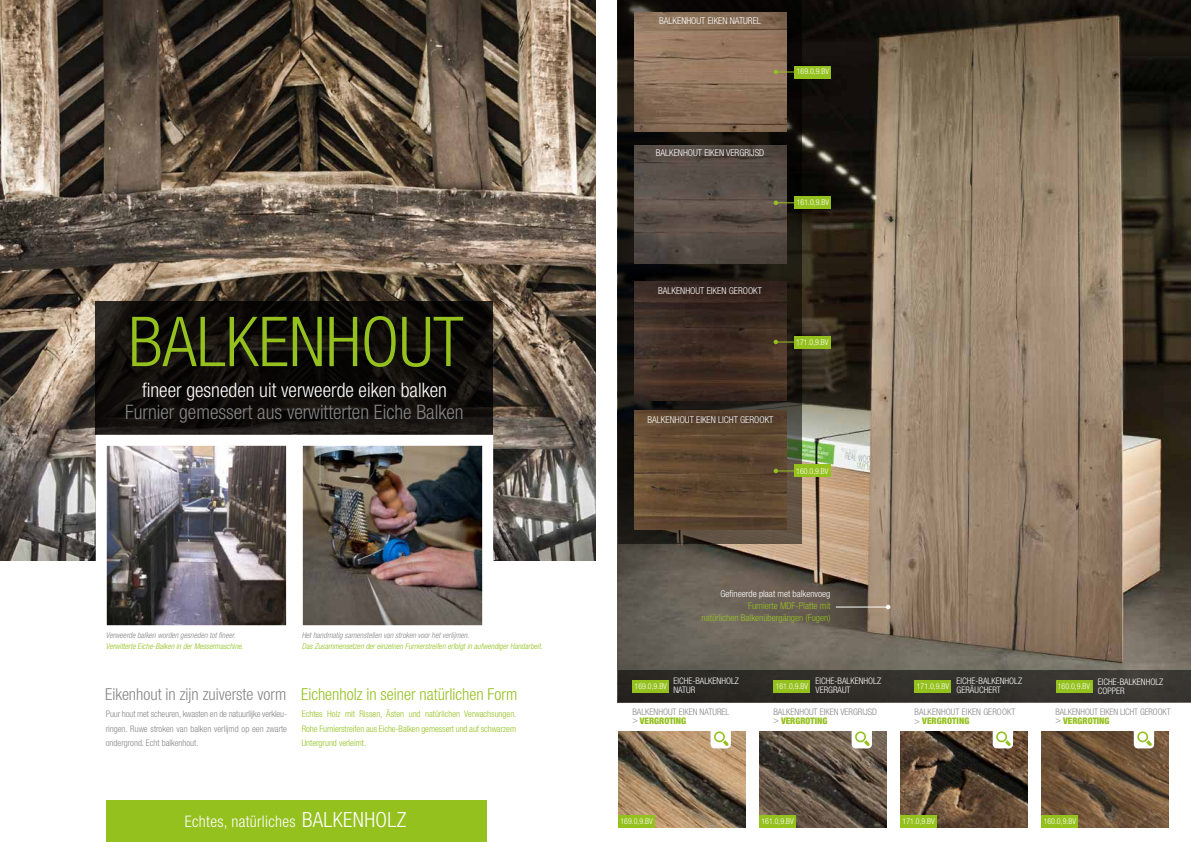
<style>
.page{position:relative;width:1191px;height:842px;background:#fff}
.page>*{position:absolute;margin:0;border:0;box-sizing:border-box;transform-origin:0 0}
.t1{font:300 condensed 69px "Helvetica Neue LT Std";color:#95c11f}
.t2{font:300 condensed 20px "Helvetica Neue LT Std";color:#878686}
.t3{font:300 condensed 20px "Helvetica Neue LT Std";color:#fff}
.t4{font:300 condensed 16.5px "Helvetica Neue LT Std";color:#95c11f}
.t5{font:300 condensed 15.9px "Helvetica Neue LT Std";letter-spacing:.02em;color:#fff}
.t6{font:300 condensed 9.4px "Helvetica Neue LT Std";color:#fff}
.t7{font:300 condensed 9.4px/11.3px "Helvetica Neue LT Std";color:#95c11f;text-align:right}
.t8{font:300 condensed 9px/14.6px "Helvetica Neue LT Std";color:#878686;text-align:justify}
.t9{font:300 condensed 9px/14.6px "Helvetica Neue LT Std";letter-spacing:-.005em;color:#95c11f;text-align:justify}
.t10{font:300 condensed 9px/9px "Helvetica Neue LT Std";color:#fff}
.t11{font:900 condensed 9px "Helvetica Neue";color:#95c11f}
.t12{font:300 condensed 8px "Helvetica Neue LT Std";color:#fff}
.t13{font:italic 300 condensed 8px "Helvetica Neue LT Std";color:#95c11f}
.t14{font:italic 300 condensed 8px "Helvetica Neue LT Std";color:#878686}
.s1{color:#878686}
.s2{font-size:20.9px}
.s3{font-family:"Helvetica Neue LT Std";font-weight:300;color:#878686}
</style>
<div class="page">
<img style="left:1041px;top:731px;width:127px;height:97px">
<div style="left:1041px;top:816px;width:37px;height:12px;background:#95c11f"></div>
<div style="left:1133px;top:724px;width:21px;height:24px;background:#fff;border-radius:4px"></div>
<svg style="left:1137px;top:731px;width:14px;height:15px"></svg>
<img style="left:618px;top:731px;width:127px;height:97px">
<div style="left:618px;top:816px;width:37px;height:12px;background:#95c11f"></div>
<img style="left:759px;top:731px;width:127px;height:97px">
<div style="left:759px;top:816px;width:37px;height:12px;background:#95c11f"></div>
<img style="left:900px;top:731px;width:127px;height:97px">
<div style="left:900px;top:816px;width:37px;height:12px;background:#95c11f"></div>
<div style="left:710px;top:724px;width:21px;height:24px;background:#fff;border-radius:4px"></div>
<svg style="left:714px;top:731px;width:14px;height:15px"></svg>
<div style="left:851px;top:724px;width:21px;height:24px;background:#fff;border-radius:4px"></div>
<svg style="left:855px;top:731px;width:14px;height:15px"></svg>
<div style="left:992px;top:724px;width:21px;height:24px;background:#fff;border-radius:4px"></div>
<svg style="left:996px;top:731px;width:14px;height:15px"></svg>
<img style="left:617px;top:0;width:574px;height:702px">
<img style="left:0;top:0;width:595px;height:561px">
<svg style="left:96px;top:302px;width:397px;height:133px;background:#110e0b"></svg>
<svg style="left:618px;top:0;width:184px;height:544px;background:#211c16"></svg>
<div style="left:618px;top:670px;width:573px;height:32px;background:linear-gradient(to right,#2b2b20,#3e3c34)"></div>
<img style="left:108px;top:447px;width:177px;height:177px">
<div style="left:96px;top:435px;width:201px;height:201px;border:11px solid #fff"></div>
<img style="left:304px;top:447px;width:177px;height:177px">
<div style="left:292px;top:435px;width:201px;height:201px;border:11px solid #fff"></div>
<hr style="left:836px;top:607px;width:53px;height:1px;background:#fff">
<svg style="left:886px;top:605px;width:4px;height:4px"></svg>
<div style="left:106px;top:800px;width:380px;height:42px;background:#95c11f"></div>
<div style="left:632px;top:680px;width:37px;height:12px;background:#95c11f"></div>
<div style="left:1055px;top:680px;width:37px;height:12px;background:#95c11f"></div>
<div style="left:773px;top:680px;width:37px;height:12px;background:#95c11f"></div>
<img style="left:634px;top:12px;width:152px;height:119px">
<div style="left:794px;top:66px;width:37px;height:12px;background:#95c11f"></div>
<svg style="left:773px;top:70px;width:21px;height:4px"></svg>
<img style="left:634px;top:145px;width:152px;height:119px">
<div style="left:794px;top:196px;width:37px;height:12px;background:#95c11f"></div>
<svg style="left:773px;top:201px;width:21px;height:4px"></svg>
<img style="left:634px;top:411px;width:152px;height:118px">
<div style="left:794px;top:465px;width:37px;height:12px;background:#95c11f"></div>
<svg style="left:773px;top:469px;width:21px;height:4px"></svg>
<img style="left:634px;top:282px;width:152px;height:118px">
<div style="left:794px;top:336px;width:37px;height:12px;background:#95c11f"></div>
<svg style="left:773px;top:340px;width:21px;height:4px"></svg>
<div style="left:914px;top:680px;width:37px;height:12px;background:#95c11f"></div>
<h1 class="t1" style="left:128px;top:302px;width:337px">BALKENHOUT</h1>
<h2 class="t3" style="left:142px;top:379px;width:306px">fineer gesneden uit verweerde eiken balken</h2>
<h2 class="t2" style="left:125px;top:401px;width:340px">Furnier gemessert aus verwitterten Eiche Balken</h2>
<p class="t14" style="left:106px;top:631px;width:131px">Verweerde balken worden gesneden tot fineer.</p>
<p class="t13" style="left:106px;top:641px;width:139px">Verwitterte Eiche-Balken in der Messermaschine.</p>
<p class="t14" style="left:302px;top:631px;width:169px">Het handmatig samenstellen van stroken voor het verlijmen.</p>
<p class="t13" style="left:302px;top:641px;width:242px">Das Zusammensetzen der einzelnen Furnierstreifen erfolgt in aufwendiger Handarbeit.</p>
<h3 class="t4" style="left:105px;top:685px;width:413px"><span class="s1">Eikenhout in zijn zuiverste vorm</span> Eichenholz in seiner natürlichen Form</h3>
<p class="t8" style="left:106px;top:706px;width:183px">Puur hout met scheuren, kwasten en de natuurlijke verkleu&shy;ringen. Ruwe stroken van balken verlijmd op een zwarte ondergrond. Echt balkenhout.</p>
<p class="t9" style="left:302px;top:706px;width:216px">Echtes Holz mit Rissen, Ästen und natürlichen Verwachsungen.<br>Rohe Furnierstreifen aus Eiche-Balken gemessert und auf schwarzem Untergrund verleimt.</p>
<h3 class="t5" style="left:185px;top:812px;width:223px">Echtes, natürliches <span class="s2">BALKENHOLZ</span></h3>
<p class="t6" style="left:659px;top:15px;width:103px">BALKENHOUT EIKEN NATUREL</p>
<p class="t6" style="left:655px;top:147px;width:110px">BALKENHOUT EIKEN VERGRIJSD</p>
<p class="t12" style="left:797px;top:67px;width:34px">169.0,9.BV</p>
<p class="t12" style="left:797px;top:197px;width:34px">161.0,9.BV</p>
<p class="t6" style="left:658px;top:285px;width:105px">BALKENHOUT EIKEN GEROOKT</p>
<p class="t12" style="left:796px;top:337px;width:34px">171.0,9.BV</p>
<p class="t6" style="left:647px;top:414px;width:127px">BALKENHOUT EIKEN LICHT GEROOKT</p>
<p class="t12" style="left:796px;top:466px;width:34px">160.0,9.BV</p>
<p class="t6" style="left:720px;top:588px;width:111px">Gefineerde plaat met balkenvoeg</p>
<p class="t7" style="left:701px;top:600px;width:130px">Furnierte MDF-Platte mit<br>natürlichen Balkenübergängen (Fugen)</p>
<p class="t10" style="left:673px;top:677px;width:67px">EICHE-BALKENHOLZ<br>NATUR</p>
<p class="t10" style="left:956px;top:677px;width:67px">EICHE-BALKENHOLZ<br>GERÄUCHERT</p>
<p class="t10" style="left:815px;top:677px;width:67px">EICHE-BALKENHOLZ<br>VERGRAUT</p>
<p class="t12" style="left:634px;top:681px;width:34px">169.0,9.BV</p>
<p class="t10" style="left:1097px;top:677px;width:67px">EICHE-BALKENHOLZ<br>COPPER</p>
<p class="t12" style="left:775px;top:681px;width:34px">161.0,9.BV</p>
<p class="t12" style="left:916px;top:681px;width:34px">171.0,9.BV</p>
<p class="t12" style="left:1057px;top:681px;width:34px">160.0,9.BV</p>
<p class="t8" style="left:632px;top:704px;width:98px">BALKENHOUT EIKEN NATUREL</p>
<p class="t11" style="left:632px;top:713px;width:55px"><span class="s3">&gt;</span> VERGROTING</p>
<p class="t8" style="left:773px;top:704px;width:105px">BALKENHOUT EIKEN VERGRIJSD</p>
<p class="t11" style="left:773px;top:713px;width:55px"><span class="s3">&gt;</span> VERGROTING</p>
<p class="t8" style="left:914px;top:704px;width:102px">BALKENHOUT EIKEN GEROOKT</p>
<p class="t11" style="left:914px;top:713px;width:56px"><span class="s3">&gt;</span> VERGROTING</p>
<p class="t8" style="left:1055px;top:704px;width:116px">BALKENHOUT EIKEN LICHT GEROOKT</p>
<p class="t11" style="left:1055px;top:713px;width:55px"><span class="s3">&gt;</span> VERGROTING</p>
<p class="t12" style="left:620px;top:817px;width:34px">169.0,9.BV</p>
<p class="t12" style="left:761px;top:817px;width:34px">161.0,9.BV</p>
<p class="t12" style="left:902px;top:817px;width:34px">171.0,9.BV</p>
<p class="t12" style="left:1043px;top:817px;width:34px">160.0,9.BV</p>
</div>
